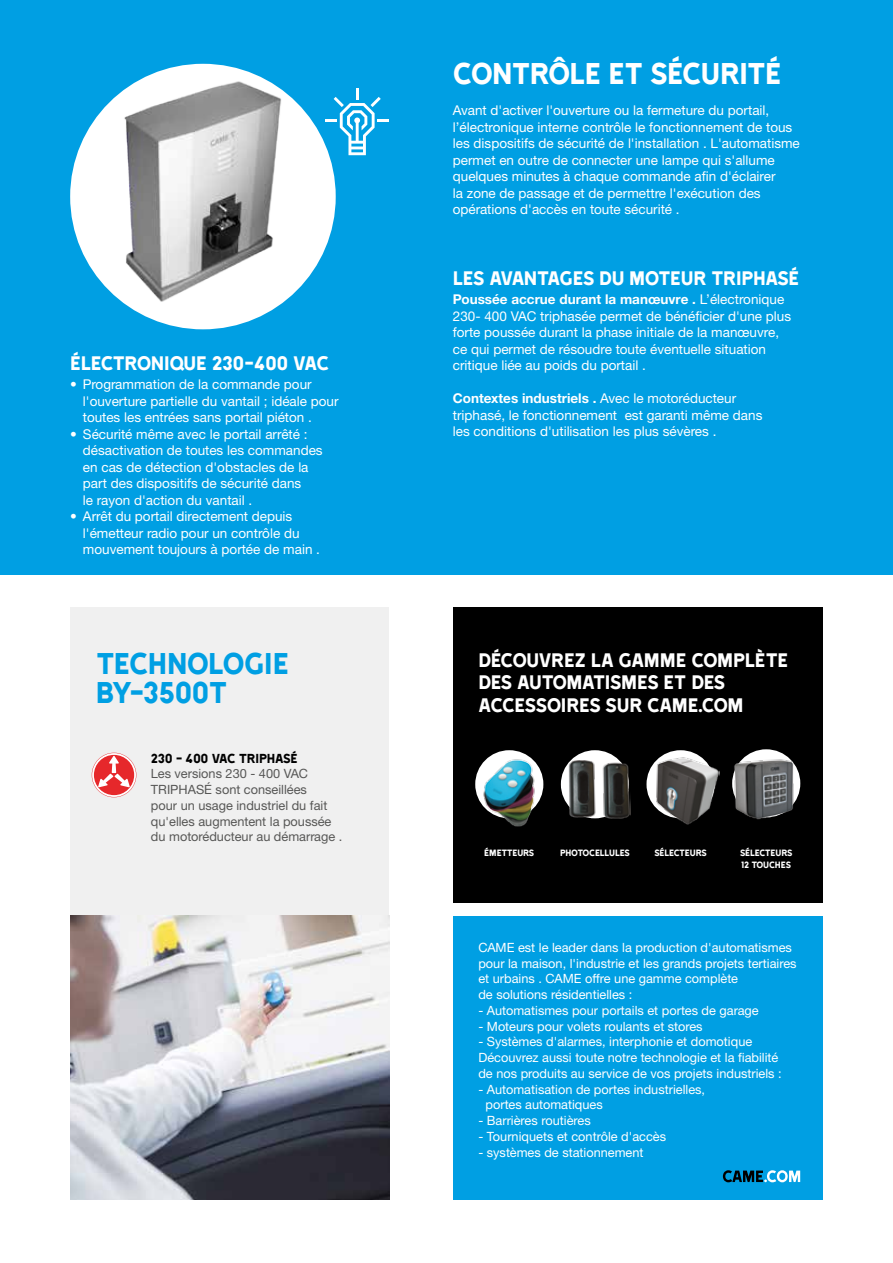
<style>
.page{position:relative;width:893px;height:1263px;background:#fff}
.page>*{position:absolute;margin:0;border:0;box-sizing:border-box;transform-origin:0 0}
.t1{font:34.5px/28.5px "Came Type";letter-spacing:-.03em;color:#009fe3}
.t2{font:34.5px "Came Type";letter-spacing:-.03em;color:#fff}
.t3{font:22.5px/22.5px "Came Type";letter-spacing:-.025em;color:#fff}
.t4{font:15px "Came Type";letter-spacing:-.025em;color:#000}
.t5{font:13.5px/16.5px "Helvetica Neue LTW1 G";color:#fff}
.t6{font:12.75px/15.8px "Helvetica Neue LTW1 G";color:#fff}
.t7{font:12.75px/15.8px "Helvetica Neue LTW1 G";color:#575756}
.t8{font:10.5px/12px "Came Type";letter-spacing:-.025em;color:#fff}
.s1{font-weight:700}
</style>
<div class="page">
<div style="left:0;top:0;width:893px;height:574px;background:#009fe3"></div>
<img style="left:74px;top:64px;width:257px;height:255px">
<div style="left:70px;top:608px;width:319px;height:591px;background:#f0f0f0"></div>
<img style="left:70px;top:916px;width:319px;height:283px">
<svg style="left:92px;top:753px;width:44px;height:44px"></svg>
<svg style="left:325px;top:89px;width:64px;height:66px"></svg>
<div style="left:453px;top:916px;width:370px;height:283px;background:#009fe3"></div>
<svg style="left:723px;top:1170px;width:77px;height:12px"></svg>
<div style="left:453px;top:608px;width:370px;height:295px;background:#000"></div>
<div style="left:561px;top:750px;width:68px;height:68px;background:#fff;border-radius:50%"></div>
<div style="left:732px;top:749px;width:68px;height:68px;background:#fff;border-radius:50%"></div>
<div style="left:475px;top:750px;width:68px;height:68px;background:#fff;border-radius:50%"></div>
<svg style="left:646px;top:750px;width:69px;height:68px"></svg>
<img style="left:482px;top:755px;width:56px;height:72px">
<img style="left:568px;top:758px;width:62px;height:61px">
<img style="left:654px;top:753px;width:65px;height:72px">
<img style="left:732px;top:756px;width:69px;height:64px">
<h2 class="t3" style="left:70px;top:351px;width:260px">ÉLECTRONIQUE 230-400 VAC</h2>
<p class="t5" style="left:83px;top:376px;width:257px;text-indent:-13px">• Programmation de la commande pour l'ouverture partielle du vantail ; idéale pour toutes les entrées sans portail piéton .</p>
<p class="t5" style="left:83px;top:426px;width:241px;text-indent:-13px">• Sécurité même avec le portail arrêté : désactivation de toutes les commandes en cas de détection d'obstacles de la part des dispositifs de sécurité dans<br>le rayon d'action du vantail .</p>
<p class="t5" style="left:83px;top:508px;width:239px;text-indent:-13px">• Arrêt du portail directement depuis l'émetteur radio pour un contrôle du mouvement toujours à portée de main .</p>
<h1 class="t1" style="left:96px;top:649px;width:195px">TECHNOLOGIE<br>BY-3500T</h1>
<p class="t4" style="left:151px;top:750px;width:148px">230 - 400 VAC TRIPHASÉ</p>
<p class="t7" style="left:151px;top:766px;width:193px">Les versions 230 - 400 VAC<br>TRIPHASÉ sont conseillées<br>pour un usage industriel du fait qu'elles augmentent la poussée du motoréducteur au démarrage .</p>
<h1 class="t2" style="left:453px;top:55px;width:330px">CONTRÔLE ET SÉCURITÉ</h1>
<p class="t5" style="left:453px;top:102px;width:348px">Avant d'activer l'ouverture ou la fermeture du portail, l’électronique interne contrôle le fonctionnement de tous les dispositifs de sécurité de l'installation . L'automatisme permet en outre de connecter une lampe qui s'allume quelques minutes à chaque commande afin d'éclairer<br>la zone de passage et de permettre l'exécution des opérations d'accès en toute sécurité .</p>
<h2 class="t3" style="left:453px;top:266px;width:348px">LES AVANTAGES DU MOTEUR TRIPHASÉ</h2>
<p class="t5" style="left:453px;top:291px;width:340px"><span class="s1">Poussée accrue durant la manœuvre .</span> L’électronique 230- 400 VAC triphasée permet de bénéficier d'une plus forte poussée durant la phase initiale de la manœuvre, ce qui permet de résoudre toute éventuelle situation critique liée au poids du portail .</p>
<p class="t5" style="left:453px;top:390px;width:311px"><span class="s1">Contextes industriels .</span> Avec le motoréducteur triphasé, le fonctionnement est garanti même dans les conditions d'utilisation les plus sévères .</p>
<h2 class="t3" style="left:478px;top:648px;width:311px">DÉCOUVREZ LA GAMME COMPLÈTE<br>DES AUTOMATISMES ET DES<br>ACCESSOIRES SUR CAME.COM</h2>
<p class="t8" style="left:484px;top:846px;width:52px">ÉMETTEURS</p>
<p class="t8" style="left:740px;top:846px;width:54px">SÉLECTEURS<br>12 TOUCHES</p>
<p class="t8" style="left:560px;top:846px;width:71px">PHOTOCELLULES</p>
<p class="t8" style="left:654px;top:846px;width:54px">SÉLECTEURS</p>
<p class="t6" style="left:478px;top:939px;width:320px">CAME est le leader dans la production d'automatismes pour la maison, l'industrie et les grands projets tertiaires et urbains . CAME offre une gamme complète<br>de solutions résidentielles :</p>
<p class="t6" style="left:478px;top:1002px;width:282px">- Automatismes pour portails et portes de garage</p>
<p class="t6" style="left:478px;top:1018px;width:226px">- Moteurs pour volets roulants et stores</p>
<p class="t6" style="left:478px;top:1034px;width:305px">- Systèmes d'alarmes, interphonie et domotique<br>Découvrez aussi toute notre technologie et la fiabilité de nos produits au service de vos projets industriels :</p>
<p class="t6" style="left:485px;top:1081px;width:221px;text-indent:-7px">- Automatisation de portes industrielles, portes automatiques</p>
<p class="t6" style="left:478px;top:1112px;width:114px">- Barrières routières</p>
<p class="t6" style="left:478px;top:1128px;width:189px">- Tourniquets et contrôle d'accès</p>
<p class="t6" style="left:478px;top:1144px;width:167px">- systèmes de stationnement</p>
</div>
